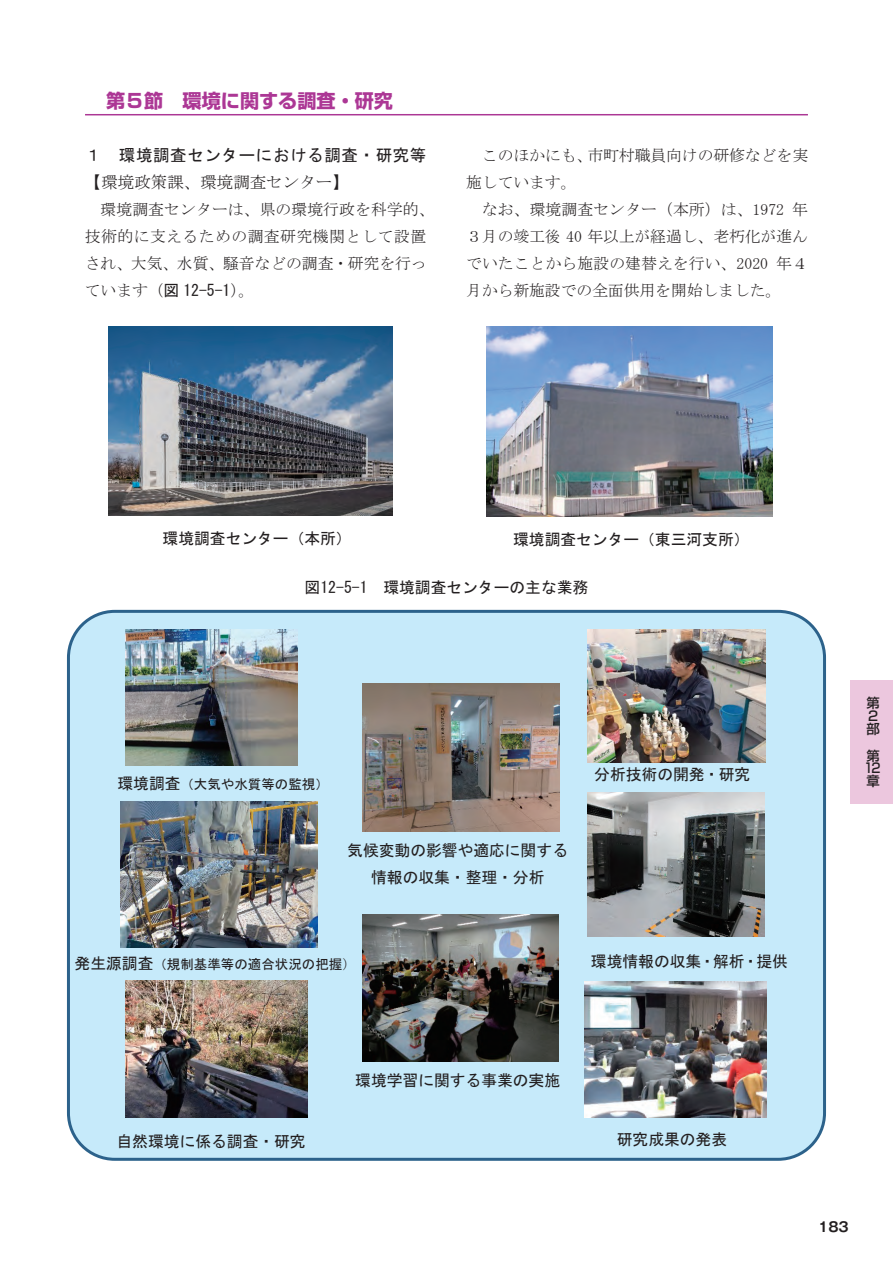
<style>
.page{position:relative;width:893px;height:1263px;background:#fff}
.page>*{position:absolute;margin:0;border:0;box-sizing:border-box;transform-origin:0 0}
.t1{font:700 19.2px "Shin Go Pro";color:#ac3795}
.t2{font:16.5px "MS Gothic";letter-spacing:.035em;color:#231f20}
.t3{font:16.5px "MS Mincho";color:#231f20}
.t4{font:15.9px/27px "MS Mincho";color:#231f20}
.t5{font:15.9px/27px "MS Gothic";color:#231f20;text-align:center}
.t6{font:13.5px "MS Gothic";color:#231f20}
.t7{font:700 13.5px "Gothic MB101 Pro De";color:#231f20}
.t8{font:500 13.35px/12.9px "Shin Go Pro";color:#231f20}
.s1{font-family:"MS Gothic"}
.s2{font-size:15.9px}
.s3{font-family:"MS Mincho"}
</style>
<div class="page">
<div style="left:68px;top:611px;width:756px;height:548px;background:#c6eafa;border-radius:46px"></div>
<div style="left:67px;top:610px;width:759px;height:551px;border:3px solid #2c628b;border-radius:46px"></div>
<img style="left:486px;top:327px;width:287px;height:189px">
<img style="left:585px;top:981px;width:181px;height:137px">
<img style="left:588px;top:792px;width:176px;height:145px">
<img style="left:109px;top:326px;width:284px;height:189px">
<img style="left:125px;top:629px;width:173px;height:137px">
<img style="left:363px;top:683px;width:196px;height:148px">
<img style="left:588px;top:629px;width:178px;height:134px">
<img style="left:125px;top:980px;width:183px;height:137px">
<img style="left:121px;top:801px;width:197px;height:147px">
<img style="left:362px;top:914px;width:197px;height:148px">
<hr style="left:85px;top:114px;width:723px;height:1px;background:#ac3795">
<div style="left:850px;top:680px;width:43px;height:124px;background:#ecc7de"></div>
<p class="t1" style="left:106px;top:85px;width:289px">第５節　環境に関する調査・研究</p>
<p class="t2" style="left:85px;top:147px;width:343px">１ 環境調査センターにおける調査・研究等</p>
<p class="t3" style="left:85px;top:174px;width:266px">【環境政策課、環境調査センター】</p>
<p class="t4" style="left:85px;top:196px;width:351px;text-indent:16px">環境調査センターは、県の環境行政を科学的、技術的に支えるための調査研究機関として設置され、大気、水質、騒音などの調査・研究を行っています（<span class="s1">図 12-5-1</span>）。</p>
<p class="t4" style="left:466px;top:142px;width:344px;text-indent:16px">このほかにも、市町村職員向けの研修などを実施しています。</p>
<p class="t4" style="left:466px;top:196px;width:344px;text-align:justify;text-indent:16px">なお、環境調査センター（本所）は、1972 年３月の竣工後 40 年以上が経過し、老朽化が進んでいたことから施設の建替えを行い、2020 年４月から新施設での全面供用を開始しました。</p>
<p class="t5" style="left:163px;top:525px;width:191px">環境調査センター（本所）</p>
<p class="t5" style="left:513px;top:526px;width:238px">環境調査センター（東三河支所）</p>
<p class="t5" style="left:305px;top:574px;width:285px">図12-5-1 環境調査センターの主な業務</p>
<p class="t6" style="left:117px;top:777px;width:213px"><span class="s2">環境調査</span>（大気や水質等の監視）</p>
<p class="t5" style="left:347px;top:837px;width:222px">気候変動の影響や適応に関する情報の収集・整理・分析</p>
<p class="t5" style="left:594px;top:761px;width:158px">分析技術の開発・研究</p>
<p class="t6" style="left:75px;top:958px;width:283px"><span class="s2">発生源調査</span>（規制基準等の適合状況の把握<span class="s3">）</span></p>
<p class="t5" style="left:591px;top:948px;width:199px">環境情報の収集・解析・提供</p>
<p class="t8" style="left:867px;top:695px;width:15px">第<br>２部</p>
<p class="t8" style="left:862px;top:748px;width:20px;text-align:center">第<br>１2章</p>
<p class="t5" style="left:116px;top:1128px;width:191px">自然環境に係る調査・研究</p>
<p class="t5" style="left:355px;top:1067px;width:207px">環境学習に関する事業の実施</p>
<p class="t5" style="left:617px;top:1125px;width:112px">研究成果の発表</p>
<p class="t7" style="left:818px;top:1215px;width:32px">183</p>
</div>
